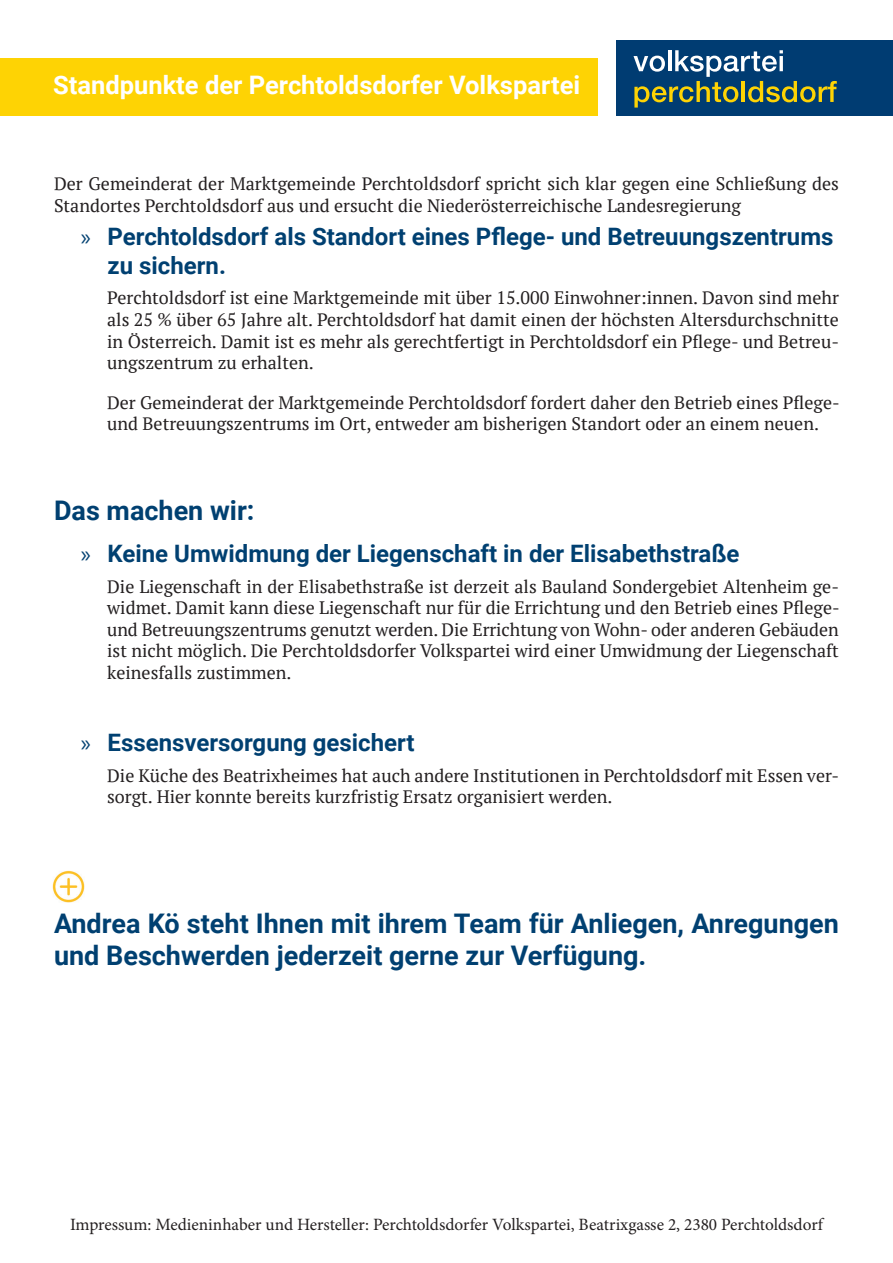
<style>
.page{position:relative;width:893px;height:1263px;background:#fff}
.page>*{position:absolute;margin:0;border:0;box-sizing:border-box;transform-origin:0 0}
.t1{font:700 27px/32.4px "Roboto";color:#004071}
.t2{font:700 25.5px "Roboto";color:#fff}
.t3{font:700 24px/28.8px "Roboto";color:#004071}
.t4{font:18px/21.6px "PT Serif";color:#231f20}
.t5{font:17.25px "Minion Pro";color:#231f20}
.s1{font-family:"Myriad Pro";font-weight:400}
</style>
<div class="page">
<div style="left:617px;top:40px;width:276px;height:76px;background:#003c72"></div>
<svg style="left:633px;top:50px;width:204px;height:58px"></svg>
<div style="left:0;top:58px;width:597px;height:58px;background:#fed304"></div>
<img style="left:52px;top:870px;width:33px;height:33px">
<h2 class="t2" style="left:53px;top:67px;width:529px">Standpunkte der Perchtoldsdorfer Volkspartei</h2>
<p class="t4" style="left:54px;top:173px;width:786px">Der Gemeinderat der Marktgemeinde Perchtoldsdorf spricht sich klar gegen eine Schließung des<br>Standortes Perchtoldsdorf aus und ersucht die Niederösterreichische Landesregierung</p>
<h3 class="t3" style="left:108px;top:221px;width:727px;text-indent:-27px"><span class="s1">»</span> Perchtoldsdorf als Standort eines Pflege- und Betreuungszentrums zu sichern.</h3>
<p class="t4" style="left:107px;top:287px;width:733px;text-align:justify">Perchtoldsdorf ist eine Marktgemeinde mit über 15.000 Einwohner:innen. Davon sind mehr als 25 % über 65 Jahre alt. Perchtoldsdorf hat damit einen der höchsten Altersdurchschnitte in Österreich. Damit ist es mehr als gerechtfertigt in Perchtoldsdorf ein Pflege- und Betreu&shy;ungszentrum zu erhalten.</p>
<p class="t4" style="left:107px;top:391px;width:734px">Der Gemeinderat der Marktgemeinde Perchtoldsdorf fordert daher den Betrieb eines Pflege&shy;und Betreuungszentrums im Ort, entweder am bisherigen Standort oder an einem neuen.</p>
<h1 class="t1" style="left:54px;top:494px;width:202px">Das machen wir:</h1>
<h3 class="t3" style="left:81px;top:538px;width:660px"><span class="s1">»</span> Keine Umwidmung der Liegenschaft in der Elisabethstraße</h3>
<p class="t4" style="left:107px;top:575px;width:734px;text-align:justify">Die Liegenschaft in der Elisabethstraße ist derzeit als Bauland Sondergebiet Altenheim ge&shy;widmet. Damit kann diese Liegenschaft nur für die Errichtung und den Betrieb eines Pflege&shy;und Betreuungszentrums genutzt werden. Die Errichtung von Wohn- oder anderen Gebäuden ist nicht möglich. Die Perchtoldsdorfer Volkspartei wird einer Umwidmung der Liegenschaft keinesfalls zustimmen.</p>
<h3 class="t3" style="left:81px;top:727px;width:335px"><span class="s1">»</span> Essensversorgung gesichert</h3>
<p class="t4" style="left:107px;top:764px;width:733px">Die Küche des Beatrixheimes hat auch andere Institutionen in Perchtoldsdorf mit Essen ver&shy;sorgt. Hier konnte bereits kurzfristig Ersatz organisiert werden.</p>
<h1 class="t1" style="left:54px;top:906px;width:786px">Andrea Kö steht Ihnen mit ihrem Team für Anliegen, Anregungen und Beschwerden jederzeit gerne zur Verfügung.</h1>
<p class="t5" style="left:70px;top:1213px;width:754px">Impressum: Medieninhaber und Hersteller: Perchtoldsdorfer Volkspartei, Beatrixgasse 2, 2380 Perchtoldsdorf</p>
</div>
